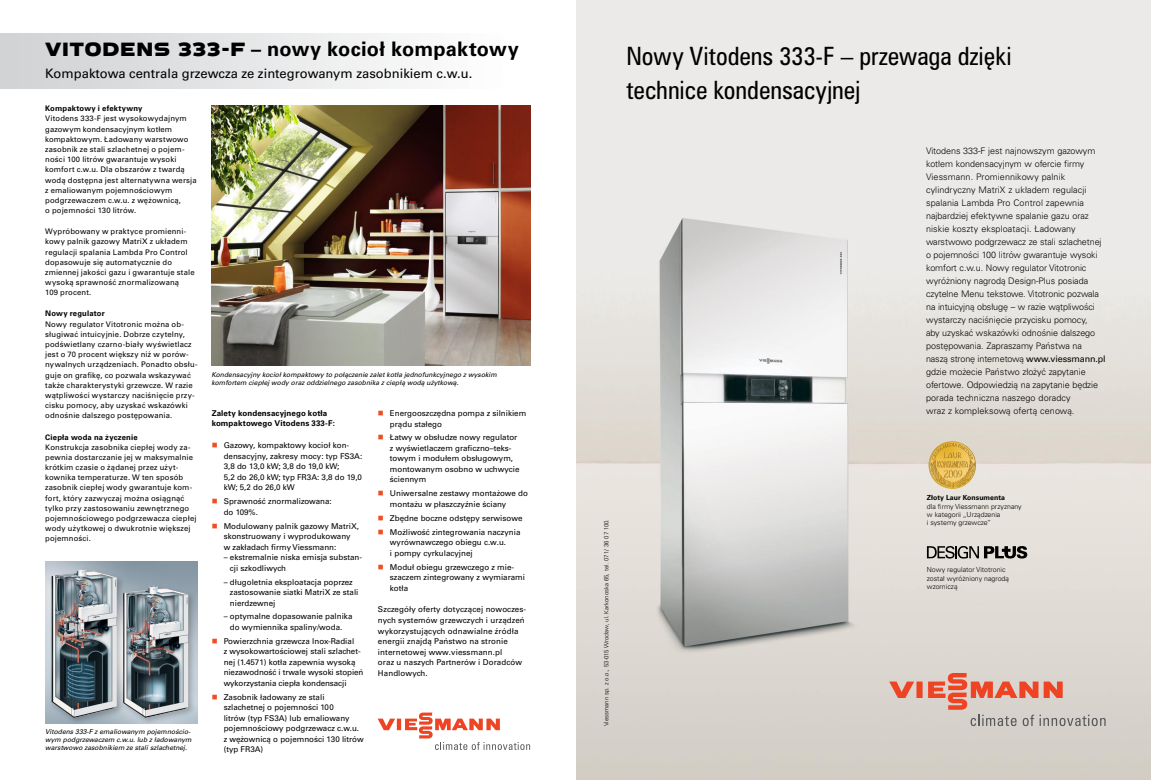
<style>
.page{position:relative;width:1151px;height:780px;background:#fff}
.page>*{position:absolute;margin:0;border:0;box-sizing:border-box;transform-origin:0 0}
.t1{font:23px/34px "Zurich Cn PL";letter-spacing:-.005em;color:#000}
.t2{font:700 20px "Univers CE";letter-spacing:.01em;color:#000}
.t3{font:500 13px "Univers CE";color:#000}
.t4{font:300 9px/13px "Univers CE";letter-spacing:-.005em;color:#000}
.Tekst_-_punkt{font:500 8px/10.5px "Univers CE";color:#000}
.t5{font:700 8px/10.5px "Univers CE";letter-spacing:.015em;color:#000}
.t6{font:500 7.7px/10.2px "Univers CE";letter-spacing:.02em;color:#000}
.t7{font:300 7px/8.4px "Univers CE";color:#000}
.Tekst_-_naglowek{font:italic 6.7px/8.1px "Univers CE";letter-spacing:.005em;color:#000}
.t8{font:300 6px "Univers CE";color:#000}
.s1{font-family:"VIESSMANN Normal";font-weight:400}
.s2{font-weight:700}
.s3{color:#f04e23}
.s4{font-weight:500}
</style>
<div class="page">
<img style="left:576px;top:0;width:575px;height:780px">
<div style="left:916px;top:681px;width:6px;height:17px;background:#ef4423"></div>
<svg style="left:889px;top:681px;width:25px;height:17px"></svg>
<svg style="left:928px;top:673px;width:178px;height:53px;background:#d5b2a7"></svg>
<img style="left:928px;top:441px;width:48px;height:48px">
<svg style="left:927px;top:546px;width:100px;height:12px"></svg>
<hr style="left:397px;top:718px;width:4px;height:12px;background:#ef4423">
<svg style="left:378px;top:718px;width:17px;height:12px"></svg>
<svg style="left:405px;top:712px;width:125px;height:38px"></svg>
<img style="left:212px;top:105px;width:318px;height:260px">
<div style="left:120px;top:582px;width:78px;height:144px;background:#000;opacity:.25"></div>
<img style="left:126px;top:585px;width:62px;height:132px">
<div style="left:49px;top:565px;width:77px;height:161px;background:#000;opacity:.25"></div>
<img style="left:52px;top:569px;width:65px;height:148px">
<p class="t2" style="left:45px;top:38px;width:475px"><span class="s1">VITODENS 333-F</span> – nowy kocioł kompaktowy</p>
<p class="t3" style="left:45px;top:66px;width:429px">Kompaktowa centrala grzewcza ze zintegrowanym zasobnikiem c.w.u.</p>
<p class="t6" style="left:45px;top:104px;width:153px"><span class="s2">Kompaktowy i efektywny<br></span>Vitodens 333-F jest wysokowydajnym gazowym kondensacyjnym kotłem kompaktowym. Ładowany warstwowo zasobnik ze stali szlachetnej o pojem&shy;ności 100 litrów gwarantuje wysoki komfort c.w.u. Dla obszarów z twardą wodą dostępna jest alternatywna wersja z emaliowanym pojemnościowym podgrzewaczem c.w.u. z wężownicą,<br>o pojemności 130 litrów.</p>
<p class="t6" style="left:45px;top:226px;width:151px">Wypróbowany w praktyce promienni&shy;kowy palnik gazowy MatriX z układem regulacji spalania Lambda Pro Control dopasowuje się automatycznie do zmiennej jakości gazu i gwarantuje stale wysoką sprawność znormalizowaną<br>109 procent.</p>
<p class="t6" style="left:45px;top:309px;width:154px"><span class="s2">Nowy regulator<br></span>Nowy regulator Vitotronic można ob&shy;sługiwać intuicyjnie. Dobrze czytelny, podświetlany czarno-biały wyświetlacz jest o 70 procent większy niż w porów&shy;nywalnych urządzeniach. Ponadto obsłu&shy;guje on grafikę, co pozwala wskazywać także charakterystyki grzewcze. W razie wątpliwości wystarczy naciśnięcie przy&shy;cisku pomocy, aby uzyskać wskazówki odnośnie dalszego postępowania.</p>
<p class="t6" style="left:45px;top:432px;width:153px"><span class="s2">Ciepła woda na życzenie<br></span>Konstrukcja zasobnika ciepłej wody za&shy;pewnia dostarczanie jej w maksymalnie krótkim czasie o żądanej przez użyt&shy;kownika temperaturze. W ten sposób zasobnik ciepłej wody gwarantuje kom&shy;fort, który zazwyczaj można osiągnąć tylko przy zastosowaniu zewnętrznego pojemnościowego podgrzewacza ciepłej wody użytkowej o dwukrotnie większej pojemności.</p>
<p class="Tekst_-_naglowek" style="left:45px;top:728px;width:148px">Vitodens 333-F z emaliowanym pojemnościo&shy;wym podgrzewaczem c.w.u. lub z ładowanym warstwowo zasobnikiem ze stali szlachetnej.</p>
<p class="Tekst_-_naglowek" style="left:211px;top:370px;width:287px">Kondensacyjny kocioł kompaktowy to połączenie zalet kotła jednofunkcyjnego z wysokim komfortem ciepłej wody oraz oddzielnego zasobnika z ciepłą wodą użytkową.</p>
<p class="t5" style="left:212px;top:408px;width:125px">Zalety kondensacyjnego kotła kompaktowego Vitodens 333-F:</p>
<p class="Tekst_-_punkt" style="left:224px;top:440px;width:140px;text-indent:-12px"><span class="s3">■</span> Gazowy, kompaktowy kocioł kon&shy;densacyjny, zakresy mocy: typ FS3A:<br>3,8 do 13,0 kW; 3,8 do 19,0 kW;<br>5,2 do 26,0 kW; typ FR3A: 3,8 do 19,0 kW; 5,2 do 26,0 kW</p>
<p class="Tekst_-_punkt" style="left:224px;top:496px;width:110px;text-indent:-12px"><span class="s3">■</span> Sprawność znormalizowana: do 109%.</p>
<p class="Tekst_-_punkt" style="left:224px;top:520px;width:137px;text-indent:-12px"><span class="s3">■</span> Modulowany palnik gazowy MatriX, skonstruowany i wyprodukowany w zakła-dach firmy Viessmann:</p>
<p class="Tekst_-_punkt" style="left:230px;top:552px;width:134px;text-indent:-6px">– ekstremalnie niska emisja substan&shy;cji szkodliwych</p>
<p class="Tekst_-_punkt" style="left:230px;top:576px;width:130px;text-indent:-6px">– długoletnia eksploatacja poprzez zastosowanie siatki MatriX ze stali nierdzewnej</p>
<p class="Tekst_-_punkt" style="left:224px;top:611px;width:128px;text-align:center">– optymalne dopasowanie palnika&shy;do wymien- nika spaliny/woda.</p>
<p class="Tekst_-_punkt" style="left:224px;top:636px;width:141px;text-indent:-12px"><span class="s3">■</span> Powierzchnia grzewcza Inox-Radial<br>z wysokowartościowej stali szlachet&shy;nej (1.4571) kotła zapewnia wysoką niezawodność i trwale wysoki stopień wykorzystania ciepła- kondensacji</p>
<p class="Tekst_-_punkt" style="left:224px;top:692px;width:142px;text-indent:-12px"><span class="s3">■</span> Zasobnik ładowany ze stali szlachetnej o pojemności 100<br>litrów (typ FS3A) lub emaliowany pojemnościowy podgrzewacz- c.w.u. z wężownicą o pojemności 130 litrów (typ FR3A)</p>
<p class="Tekst_-_punkt" style="left:390px;top:408px;width:138px;text-indent:-12px"><span class="s3">■</span> Energooszczędna pompa z silnikiem prądu stałego</p>
<p class="Tekst_-_punkt" style="left:390px;top:432px;width:131px;text-indent:-12px"><span class="s3">■</span> Łatwy w obsłudze nowy regulator z wyświetlaczem graficzno–teks&shy;towym i modułem obsługowym, montowanym osobno w uchwycie ściennym</p>
<p class="Tekst_-_punkt" style="left:390px;top:488px;width:140px;text-indent:-12px"><span class="s3">■</span> Uniwersalne zestawy montażowe do montażu w płaszczyźnie ściany</p>
<p class="Tekst_-_punkt" style="left:378px;top:513px;width:146px"><span class="s3">■</span> Zbędne boczne odstępy serwisowe</p>
<p class="Tekst_-_punkt" style="left:390px;top:527px;width:132px;text-indent:-12px"><span class="s3">■</span> Możliwość zintegrowania naczynia wyrównawczego obiegu c.w.u.<br>i pompy cyrkulacyjnej</p>
<p class="Tekst_-_punkt" style="left:390px;top:561px;width:137px;text-indent:-12px"><span class="s3">■</span> Moduł obiegu grzewczego z mie&shy;szaczem zintegrowany z wymiarami kotła</p>
<p class="Tekst_-_punkt" style="left:378px;top:604px;width:150px">Szczegóły oferty dotyczącej nowoczes&shy;nych systemów grzewczych i urządzeń&shy;wykorzystujących odnawialne źródła energii-- znajdą Państwo na stronie interneto-wej www.viessmann.pl<br>oraz u naszych-- Partnerów i Doradców Handlowych.</p>
<p class="t1" style="left:626px;top:38px;width:387px">Nowy Vitodens 333-F – przewaga dzięki technice kondensacyjnej</p>
<p class="t4" style="left:926px;top:144px;width:181px">Vitodens 333-F jest najnowszym gazowym kotłem kondensacyjnym w ofercie firmy Viessmann. Promiennikowy palnik cylindryczny MatriX z układem regulacji spalania Lambda Pro Control zapewnia najbardziej efektywne spalanie gazu oraz niskie koszty eksploatacji. Ładowany warstwowo podgrzewacz ze stali szlachetnej o pojemności 100 litrów gwarantuje wysoki komfort c.w.u. Nowy regulator Vitotronic wyróżniony nagrodą Design-Plus posiada czytelne Menu tekstowe. Vitotronic pozwala na intuicyjną obsługę – w razie wątpliwości wystarczy naciśnięcie przycisku pomocy,<br>aby uzyskać wskazówki odnośnie dalszego postępowania. Zapraszamy Państwa na naszą stronę internetową <span class="s4">www.viessmann.pl </span>gdzie możecie Państwo złożyć- zapytanie ofertowe. Odpowiedzią na zapytanie będzie porada techniczna naszego doradcy<br>wraz z kompleksową ofertą- cenową.</p>
<p class="t8" style="left:603px;top:726px;width:209px;rotate:-90deg">Viessmann sp. z o.o., 53-015 Wrocław, ul. Karkonoska 65, tel. 071/ 36 07 100.</p>
<p class="t7" style="left:927px;top:493px;width:96px"><span class="s2">Złoty Laur Konsumenta<br></span>dla firmy Viessmann przyznany w kategorii „Urządzenia<br>i systemy grzewcze”</p>
<p class="t7" style="left:927px;top:566px;width:84px">Nowy regulator Vitotronic został wyróżniony nagrodą wzorniczą</p>
</div>
